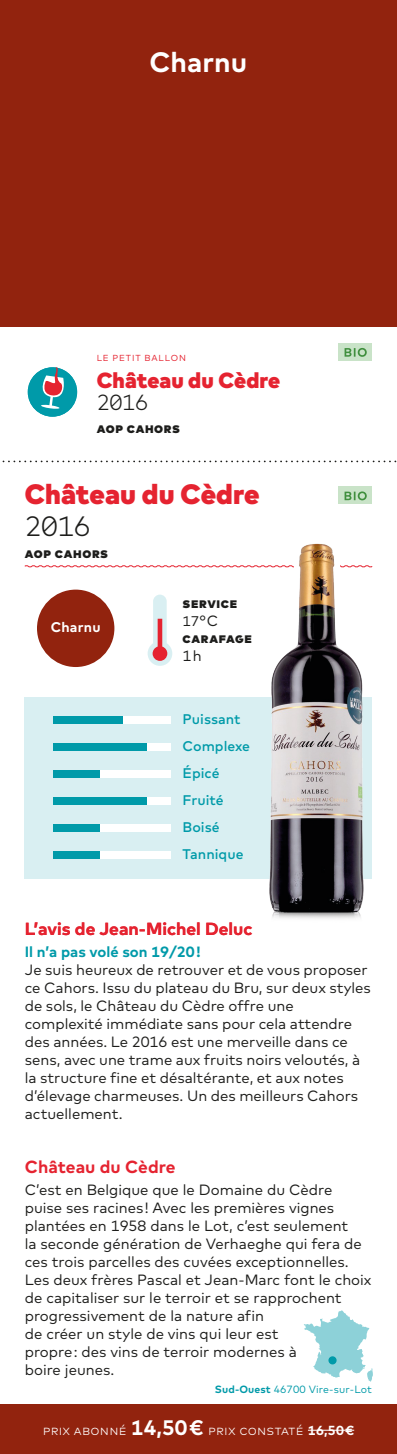
<style>
.page{position:relative;width:397px;height:1454px;background:#fff}
.page>*{position:absolute;margin:0;border:0;box-sizing:border-box;transform-origin:0 0}
.t1{font:900 28px "Mark Pro";color:#e52330}
.t2{font:700 28px "Mark Pro";color:#fff}
.t3{font:300 28px "Mark Pro";color:#1d1d1b}
.t4{font:900 21.88px "Mark Pro";color:#e52330}
.t5{font:300 21.88px "Mark Pro";color:#1d1d1b}
.t6{font:700 17.5px "Mark Pro";color:#e52330}
.t7{font:14.88px/18px "Mark Pro";color:#1d1d1b}
.t8{font:700 14.88px "Mark Pro";color:#009aa9}
.t9{font:500 14px/26.9px "Mark Pro";color:#009aa9}
.t10{font:300 14px "Mark Pro";letter-spacing:.015em;color:#fff}
.t11{font:900 14px "Mark Pro";letter-spacing:.045em;color:#1d1d1b}
.t12{font:700 14px "Mark Pro";letter-spacing:.015em;color:#fff}
.t13{font:14px "Mark Pro";color:#1d1d1b}
.t14{font:10.5px "Mark Pro";letter-spacing:.015em;color:#009aa9}
.t15{font:8.75px "Mark Pro";letter-spacing:.105em;color:#e52330}
.s1{font-size:14.88px}
.s2{font-weight:700}
.s3{font-weight:700;font-size:21px}
.s4{font-weight:700;font-size:13.12px}
</style>
<div class="page">
<div style="left:25px;top:697px;width:347px;height:182px;background:#d9eff2"></div>
<svg style="left:2px;top:460px;width:395px;height:2px"></svg>
<svg style="left:148px;top:594px;width:24px;height:72px"></svg>
<svg style="left:24px;top:565px;width:232px;height:3px"></svg>
<div style="left:0;top:0;width:397px;height:327px;background:#92230e"></div>
<svg style="left:28px;top:367px;width:49px;height:50px"></svg>
<div style="left:0;top:1404px;width:397px;height:49px;background:#92230e"></div>
<div style="left:53px;top:716px;width:23px;height:8px;background:#009aa9"></div>
<div style="left:76px;top:716px;width:24px;height:8px;background:#009aa9"></div>
<div style="left:100px;top:716px;width:24px;height:8px;background:#009aa9"></div>
<div style="left:124px;top:716px;width:23px;height:8px;background:#fff"></div>
<div style="left:147px;top:716px;width:24px;height:8px;background:#fff"></div>
<div style="left:53px;top:743px;width:23px;height:8px;background:#009aa9"></div>
<div style="left:76px;top:743px;width:24px;height:8px;background:#009aa9"></div>
<div style="left:100px;top:743px;width:24px;height:8px;background:#009aa9"></div>
<div style="left:124px;top:743px;width:23px;height:8px;background:#009aa9"></div>
<div style="left:147px;top:743px;width:24px;height:8px;background:#fff"></div>
<div style="left:53px;top:770px;width:23px;height:8px;background:#009aa9"></div>
<div style="left:76px;top:770px;width:24px;height:8px;background:#009aa9"></div>
<div style="left:100px;top:770px;width:24px;height:8px;background:#fff"></div>
<div style="left:124px;top:770px;width:23px;height:8px;background:#fff"></div>
<div style="left:147px;top:770px;width:24px;height:8px;background:#fff"></div>
<div style="left:53px;top:797px;width:23px;height:8px;background:#009aa9"></div>
<div style="left:76px;top:797px;width:24px;height:8px;background:#009aa9"></div>
<div style="left:100px;top:797px;width:24px;height:8px;background:#009aa9"></div>
<div style="left:124px;top:797px;width:23px;height:8px;background:#009aa9"></div>
<div style="left:147px;top:797px;width:24px;height:8px;background:#fff"></div>
<div style="left:76px;top:824px;width:24px;height:8px;background:#009aa9"></div>
<div style="left:100px;top:824px;width:24px;height:8px;background:#fff"></div>
<div style="left:124px;top:824px;width:23px;height:8px;background:#fff"></div>
<div style="left:147px;top:824px;width:24px;height:8px;background:#fff"></div>
<div style="left:53px;top:851px;width:23px;height:7px;background:#009aa9"></div>
<div style="left:53px;top:824px;width:23px;height:8px;background:#009aa9"></div>
<div style="left:76px;top:851px;width:24px;height:7px;background:#009aa9"></div>
<div style="left:100px;top:851px;width:24px;height:7px;background:#fff"></div>
<div style="left:124px;top:851px;width:23px;height:7px;background:#fff"></div>
<div style="left:147px;top:851px;width:24px;height:7px;background:#fff"></div>
<img style="left:256px;top:543px;width:117px;height:376px">
<hr style="left:308px;top:1429px;width:46px;height:1px;background:#fff">
<div style="left:37px;top:589px;width:77px;height:78px;background:#92230e;border-radius:50%"></div>
<svg style="left:304px;top:1310px;width:69px;height:71px"></svg>
<div style="left:328px;top:1356px;width:8px;height:8px;background:#009aa9;border-radius:50%"></div>
<div style="left:339px;top:486px;width:33px;height:18px;background:#c9e3c8"></div>
<svg style="left:344px;top:491px;width:23px;height:9px"></svg>
<div style="left:339px;top:343px;width:33px;height:18px;background:#c9e3c8"></div>
<svg style="left:344px;top:348px;width:23px;height:9px"></svg>
<h1 class="t2" style="left:149px;top:41px;width:99px">Charnu</h1>
<p class="t15" style="left:97px;top:351px;width:91px">LE PETIT BALLON</p>
<h2 class="t4" style="left:97px;top:363px;width:185px">Château du Cèdre</h2>
<h2 class="t5" style="left:97px;top:386px;width:53px">2016</h2>
<p class="t11" style="left:97px;top:417px;width:85px">AOP Cahors</p>
<h1 class="t1" style="left:25px;top:473px;width:236px">Château du Cèdre</h1>
<h1 class="t3" style="left:25px;top:505px;width:67px">2016</h1>
<p class="t11" style="left:25px;top:542px;width:85px">AOP Cahors</p>
<p class="t12" style="left:51px;top:616px;width:51px">Charnu</p>
<p class="t11" style="left:183px;top:592px;width:56px">service</p>
<p class="t13" style="left:183px;top:610px;width:37px">17<span class="s1">° C</span></p>
<p class="t7" style="left:183px;top:646px;width:21px">1 h</p>
<p class="t11" style="left:183px;top:627px;width:71px">carafage</p>
<p class="t9" style="left:183px;top:704px;width:69px">Puissant<br>Complexe<br>Épicé<br>Fruité<br>Boisé<br>Tannique</p>
<p class="t6" style="left:25px;top:915px;width:229px">L’avis de Jean-Michel Deluc</p>
<p class="t8" style="left:25px;top:941px;width:177px">Il n’a pas volé son 19/20 !</p>
<p class="t7" style="left:25px;top:960px;width:348px">Je suis heureux de retrouver et de vous proposer ce Cahors. Issu du plateau du Bru, sur deux styles de sols, le Château du Cèdre offre une complexité immédiate sans pour cela attendre des années. Le 2016 est une merveille dans ce sens, avec une trame aux fruits noirs veloutés, à la structure fine et désaltérante, et aux notes d’élevage charmeuses. Un des meilleurs Cahors actuellement.</p>
<p class="t6" style="left:25px;top:1153px;width:152px">Château du Cèdre</p>
<p class="t7" style="left:25px;top:1179px;width:348px">C’est en Belgique que le Domaine du Cèdre puise ses racines ! Avec les premières vignes plantées en 1958 dans le Lot, c’est seulement<br>la seconde génération de Verhaeghe qui fera de ces trois parcelles des cuvées exceptionnelles.<br>Les deux frères Pascal et Jean-Marc font le choix de capitaliser sur le terroir et se rapprochent progressivement de la nature afin<br>de créer un style de vins qui leur est<br>propre : des vins de terroir modernes à<br>boire jeunes.</p>
<p class="t14" style="left:215px;top:1381px;width:159px"><span class="s2">Sud-Ouest</span> 46700 Vire-sur-Lot</p>
<p class="t10" style="left:43px;top:1419px;width:313px">prix abonné <span class="s3">14,50 €</span> prix constaté <span class="s4">16,50 €</span></p>
</div>
